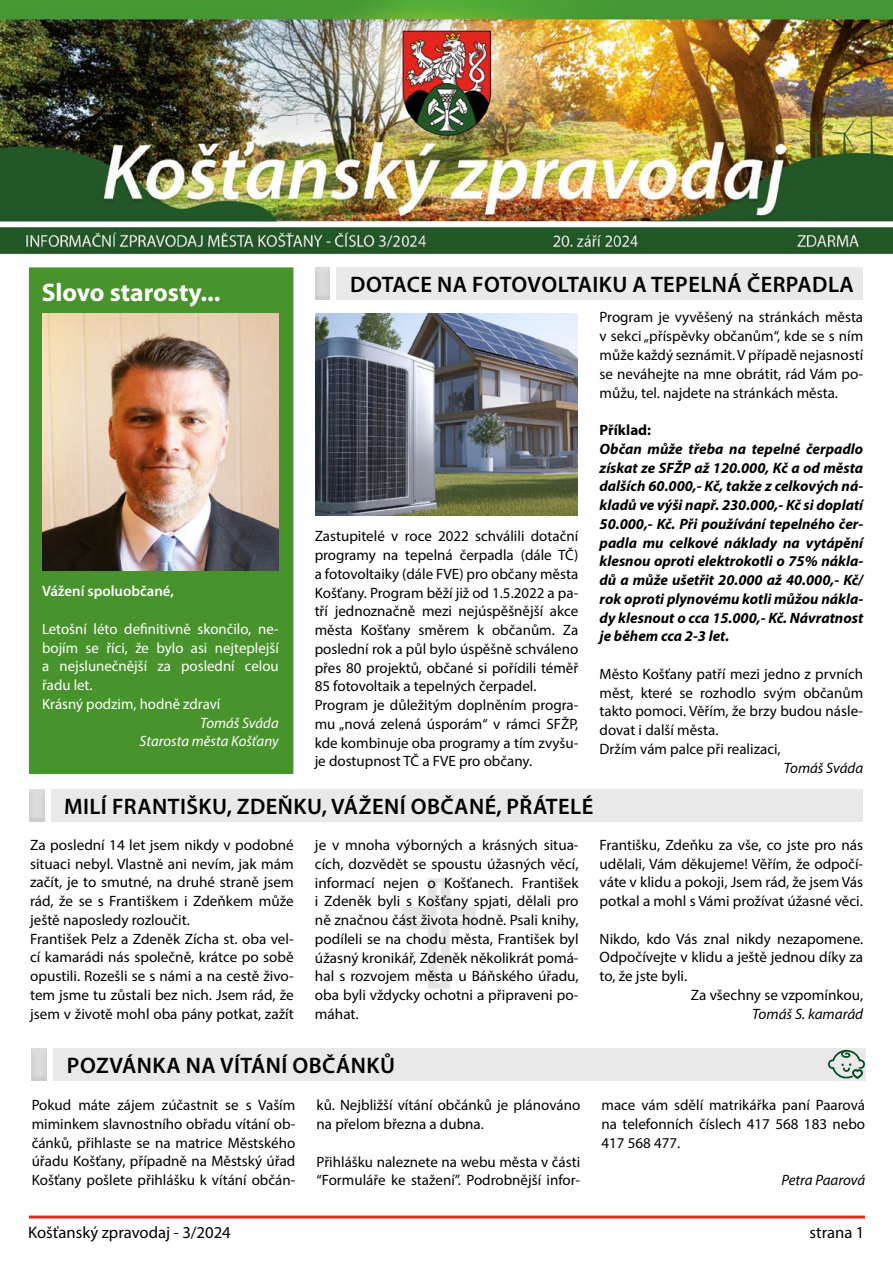
<style>
.page{position:relative;width:893px;height:1263px;background:#fff}
.page>*{position:absolute;margin:0;border:0;box-sizing:border-box;transform-origin:0 0}
.t1{font:700 25.5px "Myriad Pro";color:#fff}
.t2{font:600 22.5px "Myriad Pro";letter-spacing:.02em;color:#000}
.t3{font:16.65px "Myriad Pro";color:#000}
.t4{font:15px/18.8px "Myriad Pro";color:#000}
.t5{font:italic 700 15px/18.8px "Myriad Pro";color:#000;text-align:justify}
.t6{font:15px/18.8px "Myriad Pro";color:#fff}
.t7{font:italic 15px "Myriad Pro";color:#000}
.t8{font:italic 15px/18.8px "Myriad Pro";color:#fff;text-align:right}
.t9{font:600 15px "Myriad Pro";color:#fff}
.t10{font:700 15px "Myriad Pro";color:#000}
</style>
<div class="page">
<img style="left:0;top:0;width:893px;height:1219px">
<hr style="left:29px;top:1215px;width:836px;height:3px;background:#e5271e">
<img style="left:302px;top:835px;width:289px;height:192px">
<div style="left:51px;top:789px;width:811px;height:32px;background:#e9e9e9"></div>
<img style="left:30px;top:789px;width:15px;height:32px">
<div style="left:336px;top:267px;width:527px;height:33px;background:#e9e9e9"></div>
<img style="left:315px;top:267px;width:15px;height:33px">
<div style="left:29px;top:267px;width:264px;height:507px;background:#48932c"></div>
<div style="left:53px;top:1048px;width:812px;height:32px;background:#e9e9e9"></div>
<img style="left:32px;top:1048px;width:15px;height:32px">
<svg style="left:828px;top:1049px;width:37px;height:30px"></svg>
<img style="left:43px;top:313px;width:236px;height:257px">
<img style="left:315px;top:313px;width:263px;height:203px">
<h1 class="t1" style="left:42px;top:276px;width:180px">Slovo starosty...</h1>
<p class="t9" style="left:42px;top:582px;width:133px">Vážení spoluobčané,</p>
<p class="t6" style="left:42px;top:619px;width:238px">Letošní léto definitivně skončilo, ne&shy;bojím se říci, že bylo asi nejteplejší a nejslunečnější za poslední celou řadu let.<br>Krásný podzim, hodně zdraví</p>
<p class="t8" style="left:139px;top:713px;width:141px">Tomáš Sváda<br>Starosta města Košťany</p>
<h2 class="t2" style="left:350px;top:270px;width:505px">DOTACE NA FOTOVOLTAIKU A TEPELNÁ ČERPADLA</h2>
<p class="t4" style="left:315px;top:527px;width:265px">Zastupitelé v roce 2022 schválili dotační programy na tepelná čerpadla (dále TČ) a fotovoltaiky (dále FVE) pro občany města Košťany. Program běží již od 1.5.2022 a pa&shy;tří jednoznačně mezi nejúspěšnější akce města Košťany směrem k občanům. Za poslední rok a půl bylo úspěšně schváleno přes 80 projektů, občané si pořídili téměř 85 fotovoltaik a tepelných čerpadel.<br>Program je důležitým doplněním progra&shy;mu „nová zelená úsporám“ v rámci SFŽP, kde kombinuje oba programy a tím zvyšu&shy;je dostupnost TČ a FVE pro občany.</p>
<p class="t4" style="left:600px;top:308px;width:265px;text-align:justify">Program je vyvěšený na stránkách města v sekci „příspěvky občanům“, kde se s ním může každý seznámit. V případě nejasností se neváhejte na mne obrátit, rád Vám po&shy;můžu, tel. najdete na stránkách města.</p>
<p class="t10" style="left:600px;top:420px;width:53px">Příklad:</p>
<p class="t5" style="left:600px;top:439px;width:265px">Občan může třeba na tepelné čerpadlo získat ze SFŽP až 120.000, Kč a od města dalších 60.000,- Kč, takže z celkových ná&shy;kladů ve výši např. 230.000,- Kč si doplatí 50.000,- Kč. Při používání tepelného čer&shy;padla mu celkové náklady na vytápění klesnou oproti elektrokotli o 75% nákla&shy;dů a může ušetřit 20.000 až 40.000,- Kč/ rok oproti plynovému kotli můžou nákla&shy;dy klesnout o cca 15.000,- Kč. Návratnost je během cca 2-3 let.</p>
<p class="t4" style="left:600px;top:664px;width:265px">Město Košťany patří mezi jedno z prvních měst, které se rozhodlo svým občanům takto pomoci. Věřím, že brzy budou násle&shy;dovat i další města.<br>Držím vám palce při realizaci,</p>
<p class="t7" style="left:784px;top:758px;width:81px">Tomáš Sváda</p>
<h2 class="t2" style="left:64px;top:792px;width:531px">MILÍ FRANTIŠKU, ZDEŇKU, VÁŽENÍ OBČANÉ, PŘÁTELÉ</h2>
<p class="t4" style="left:30px;top:835px;width:265px">Za poslední 14 let jsem nikdy v podobné situaci nebyl. Vlastně ani nevím, jak mám začít, je to smutné, na druhé straně jsem rád, že se s Františkem i Zdeňkem může ještě naposledy rozloučit.<br>František Pelz a Zdeněk Zícha st. oba vel&shy;cí kamarádi nás společně, krátce po sobě opustili. Rozešli se s námi a na cestě živo&shy;tem jsme tu zůstali bez nich. Jsem rád, že jsem v životě mohl oba pány potkat, zažít</p>
<p class="t4" style="left:315px;top:835px;width:265px;text-align:justify">je v mnoha výborných a krásných situa&shy;cích, dozvědět se spoustu úžasných věcí, informací nejen o Košťanech. František i Zdeněk byli s Košťany spjati, dělali pro ně značnou část života hodně. Psali knihy, podíleli se na chodu města, František byl úžasný kronikář, Zdeněk několikrát pomá&shy;hal s rozvojem města u Báňského úřadu, oba byli vždycky ochotni a připraveni po&shy;máhat.</p>
<h2 class="t2" style="left:67px;top:1051px;width:330px">POZVÁNKA NA VÍTÁNÍ OBČÁNKŮ</h2>
<p class="t4" style="left:32px;top:1095px;width:265px;text-align:justify">Pokud máte zájem zúčastnit se s Vaším miminkem slavnostního obřadu vítání ob&shy;čánků, přihlaste se na matrice Městského úřadu Košťany, případně na Městský úřad Košťany pošlete přihlášku k vítání občán-</p>
<p class="t4" style="left:317px;top:1095px;width:265px">ků. Nejbližší vítání občánků je plánováno na přelom března a dubna.</p>
<p class="t4" style="left:317px;top:1152px;width:265px">Přihlášku naleznete na webu města v části “Formuláře ke stažení”. Podrobnější infor-</p>
<p class="t4" style="left:600px;top:835px;width:265px;text-align:justify">Františku, Zdeňku za vše, co jste pro nás udělali, Vám děkujeme! Věřím, že odpočí&shy;váte v klidu a pokoji, Jsem rád, že jsem Vás potkal a mohl s Vámi prožívat úžasné věci.</p>
<p class="t4" style="left:600px;top:929px;width:265px">Nikdo, kdo Vás znal nikdy nezapomene.</p>
<p class="t4" style="left:600px;top:948px;width:265px">Odpočívejte v klidu a ještě jednou díky za</p>
<p class="t4" style="left:600px;top:966px;width:89px">to, že jste byli.</p>
<p class="t4" style="left:691px;top:985px;width:174px">Za všechny se vzpomínkou,</p>
<p class="t7" style="left:752px;top:1004px;width:112px">Tomáš S. kamarád</p>
<p class="t4" style="left:601px;top:1095px;width:265px;text-align:justify">mace vám sdělí matrikářka paní Paarová na telefonních číslech 417 568 183 nebo 417 568 477.</p>
<p class="t7" style="left:781px;top:1171px;width:85px">Petra Paarová</p>
<p class="t3" style="left:28px;top:1222px;width:204px">Košťanský zpravodaj - 3/2024</p>
<p class="t3" style="left:810px;top:1222px;width:56px">strana 1</p>
</div>
